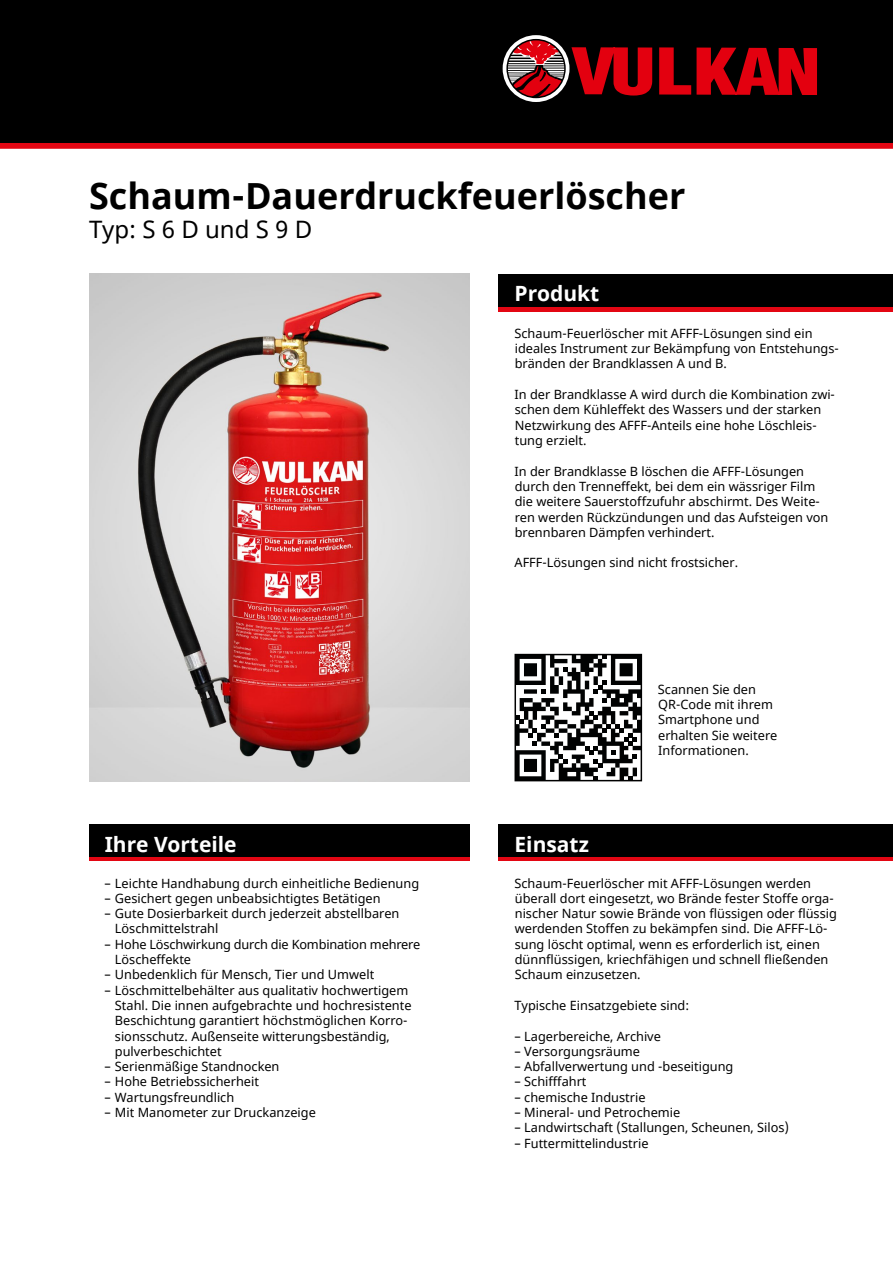
<style>
.page{position:relative;width:893px;height:1263px;background:#fff}
.page>*{position:absolute;margin:0;border:0;box-sizing:border-box;transform-origin:0 0}
.t1{font:700 36px "Noto Sans";color:#000}
.t2{font:24px "Noto Sans";color:#000}
.t3{font:700 21px "Noto Sans";color:#fff}
.t4{font:12.75px/15.3px "Noto Sans";color:#000}
</style>
<div class="page">
<svg style="left:499px;top:856px;width:394px;height:5px;background:#b5040f"></svg>
<div style="left:499px;top:823px;width:394px;height:33px;background:#000"></div>
<div style="left:499px;top:304px;width:394px;height:7px;background:#e30613"></div>
<div style="left:499px;top:274px;width:394px;height:33px;background:#000"></div>
<svg style="left:517px;top:657px;width:122px;height:121px"></svg>
<div style="left:514px;top:654px;width:128px;height:127px;border:2px solid #000"></div>
<svg style="left:89px;top:856px;width:380px;height:5px;background:#b5040f"></svg>
<div style="left:89px;top:823px;width:380px;height:33px;background:#000"></div>
<img style="left:89px;top:274px;width:381px;height:507px">
<svg style="left:0;top:142px;width:893px;height:7px;background:#c30d17"></svg>
<div style="left:0;top:0;width:893px;height:142px;background:#000"></div>
<svg style="left:502px;top:35px;width:315px;height:67px"></svg>
<h1 class="t1" style="left:89px;top:170px;width:598px">Schaum-Dauerdruckfeuerlöscher</h1>
<h2 class="t2" style="left:89px;top:212px;width:225px">Typ: S 6 D und S 9 D</h2>
<h3 class="t3" style="left:514px;top:279px;width:86px">Produkt</h3>
<p class="t4" style="left:514px;top:326px;width:326px">Schaum-Feuerlöscher mit AFFF-Lösungen sind ein ideales Instrument zur Bekämpfung von Entstehungs&shy;bränden der Brandklassen A und B.</p>
<p class="t4" style="left:514px;top:387px;width:322px">In der Brandklasse A wird durch die Kombination zwi&shy;schen dem Kühleffekt des Wassers und der starken Netzwirkung des AFFF-Anteils eine hohe Löschleis&shy;tung erzielt.</p>
<p class="t4" style="left:514px;top:464px;width:315px">In der Brandklasse B löschen die AFFF-Lösungen durch den Trenneffekt, bei dem ein wässriger Film die weitere Sauerstoffzufuhr abschirmt. Des Weite&shy;ren werden Rückzündungen und das Aufsteigen von brennbaren Dämpfen verhindert.</p>
<p class="t4" style="left:514px;top:556px;width:225px">AFFF-Lösungen sind nicht frostsicher.</p>
<h3 class="t3" style="left:105px;top:829px;width:133px">Ihre Vorteile</h3>
<p class="t4" style="left:104px;top:876px;width:316px">– Leichte Handhabung durch einheitliche Bedienung</p>
<p class="t4" style="left:104px;top:891px;width:278px">– Gesichert gegen unbeabsichtigtes Betätigen</p>
<p class="t4" style="left:115px;top:906px;width:286px;text-indent:-11px">– Gute Dosierbarkeit durch jederzeit abstellbaren<br>Löschmittelstrahl</p>
<p class="t4" style="left:115px;top:937px;width:307px;text-indent:-11px">– Hohe Löschwirkung durch die Kombination mehrere<br>Löscheffekte</p>
<p class="t4" style="left:104px;top:967px;width:271px">– Unbedenklich für Mensch, Tier und Umwelt</p>
<p class="t4" style="left:115px;top:983px;width:298px;text-indent:-11px">– Löschmittelbehälter aus qualitativ hochwertigem Stahl. Die innen aufgebrachte und hochresistente Beschichtung garantiert höchstmöglichen Korro&shy;sionsschutz. Außenseite witterungsbeständig, pulverbeschichtet</p>
<p class="t4" style="left:104px;top:1059px;width:177px">– Serienmäßige Standnocken</p>
<p class="t4" style="left:104px;top:1074px;width:156px">– Hohe Betriebssicherheit</p>
<p class="t4" style="left:104px;top:1090px;width:131px">– Wartungsfreundlich</p>
<p class="t4" style="left:104px;top:1105px;width:213px">– Mit Manometer zur Druckanzeige</p>
<h3 class="t3" style="left:514px;top:829px;width:76px">Einsatz</h3>
<p class="t4" style="left:658px;top:682px;width:121px">Scannen Sie den<br>QR-Code mit ihrem<br>Smartphone und erhalten Sie weitere<br>Informationen.</p>
<p class="t4" style="left:514px;top:876px;width:324px">Schaum-Feuerlöscher mit AFFF-Lösungen werden überall dort eingesetzt, wo Brände fester Stoffe orga&shy;nischer Natur sowie Brände von flüssigen oder flüssig werdenden Stoffen zu bekämpfen sind. Die AFFF-Lö&shy;sung löscht optimal, wenn es erforderlich ist, einen dünnflüssigen, kriechfähigen und schnell fließenden Schaum einzusetzen.</p>
<p class="t4" style="left:514px;top:998px;width:176px">Typische Einsatzgebiete sind:</p>
<p class="t4" style="left:514px;top:1029px;width:148px">– Lagerbereiche, Archive</p>
<p class="t4" style="left:514px;top:1044px;width:127px">– Versorgungsräume</p>
<p class="t4" style="left:514px;top:1059px;width:220px">– Abfallverwertung und -beseitigung</p>
<p class="t4" style="left:514px;top:1075px;width:74px">– Schifffahrt</p>
<p class="t4" style="left:514px;top:1090px;width:133px">– chemische Industrie</p>
<p class="t4" style="left:514px;top:1105px;width:167px">– Mineral- und Petrochemie</p>
<p class="t4" style="left:514px;top:1120px;width:276px">– Landwirtschaft (Stallungen, Scheunen, Silos)</p>
<p class="t4" style="left:514px;top:1136px;width:136px">– Futtermittelindustrie</p>
</div>
